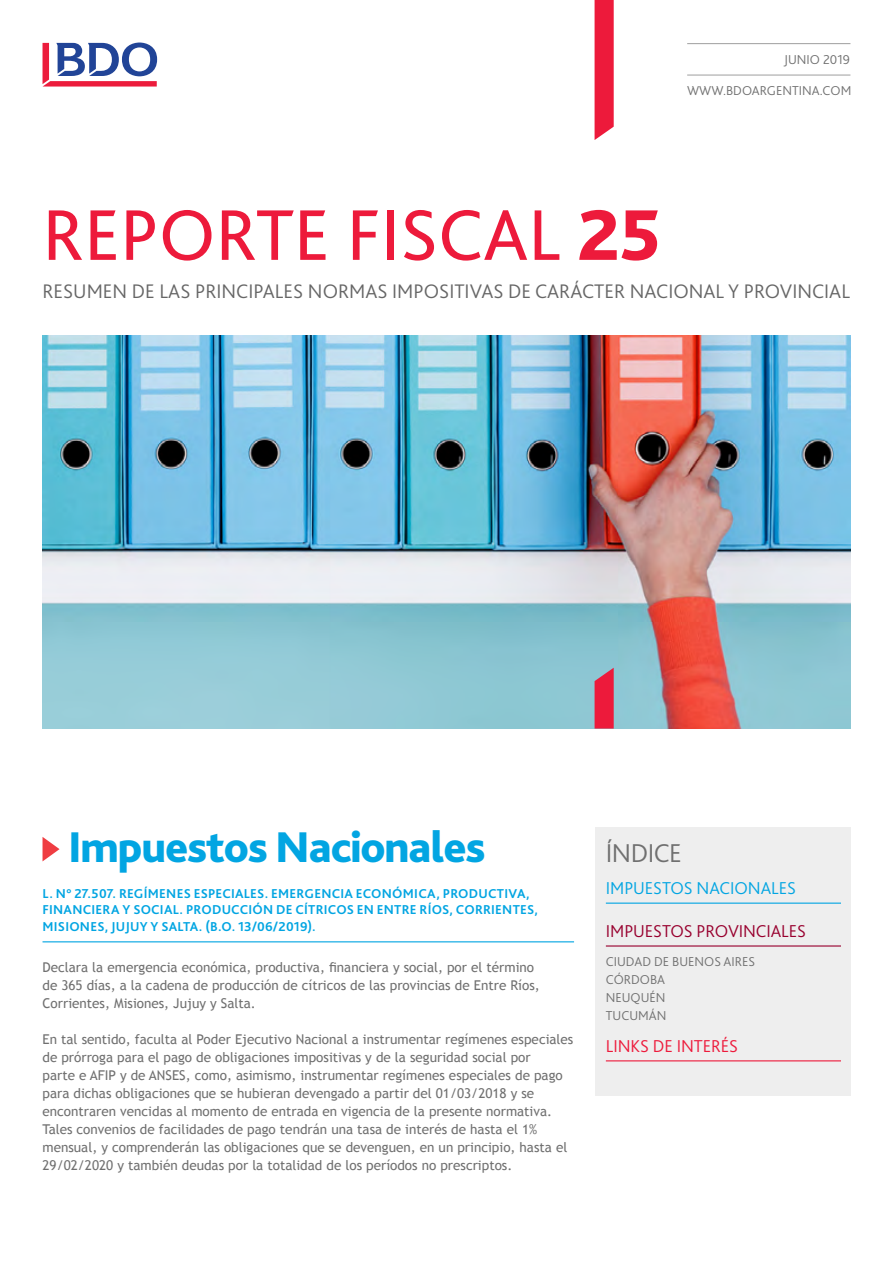
<style>
.page{position:relative;width:893px;height:1263px;background:#fff}
.page>*{position:absolute;margin:0;border:0;box-sizing:border-box;transform-origin:0 0}
.t1{font:75px "Bliss Pro";color:#ed1a3b}
.t2{font:800 45px "Bliss Pro";letter-spacing:-.025em;color:#02a5e2}
.t3{font:300 27px "Bliss Pro";letter-spacing:-.02em;color:#707070}
.t4{font:300 20.55px "Bliss Pro";color:#666}
.t5{font:300 18px "Bliss Pro";letter-spacing:-.005em;color:#98002e}
.t6{font:300 18px "Bliss Pro";letter-spacing:-.005em;color:#02a5e2}
.t7{font:300 18px "Bliss Pro";letter-spacing:-.005em;color:#ed1a3b}
.t8{font:13.5px/18px "Trebuchet MS";color:#707070}
.t9{font:700 13.5px/16.5px "Bliss Pro";letter-spacing:.02em;color:#02a5e2}
.t10{font:300 13.5px/18px "Bliss Pro";color:#707070}
.s1{font-weight:800}
</style>
<div class="page">
<svg style="left:43px;top:43px;width:114px;height:44px"></svg>
<img style="left:43px;top:336px;width:807px;height:393px">
<div style="left:595px;top:828px;width:255px;height:268px;background:#eee"></div>
<hr style="left:606px;top:902px;width:235px;height:2px;background:#02a5e2">
<hr style="left:606px;top:945px;width:235px;height:1px;background:#98002e">
<hr style="left:606px;top:1060px;width:235px;height:1px;background:#ed1a3b">
<svg style="left:595px;top:0;width:19px;height:140px;background:#ee2847"></svg>
<svg style="left:43px;top:837px;width:17px;height:24px"></svg>
<hr style="left:687px;top:43px;width:163px;height:1px;background:#9f9f9f">
<hr style="left:687px;top:75px;width:163px;height:1px;background:#9f9f9f">
<svg style="left:595px;top:668px;width:19px;height:61px"></svg>
<hr style="left:43px;top:941px;width:531px;height:1px;background:#02a5e2">
<p class="t10" style="left:784px;top:50px;width:67px">JUNIO 2019</p>
<p class="t10" style="left:687px;top:82px;width:166px">WWW.BDOARGENTINA.COM</p>
<h1 class="t1" style="left:43px;top:188px;width:620px">REPORTE FISCAL <span class="s1">25</span></h1>
<h3 class="t4" style="left:43px;top:278px;width:809px">RESUMEN DE LAS PRINCIPALES NORMAS IMPOSITIVAS DE CARÁCTER NACIONAL Y PROVINCIAL</h3>
<h2 class="t2" style="left:68px;top:819px;width:419px">Impuestos Nacionales</h2>
<p class="t9" style="left:43px;top:884px;width:497px">L. N° 27.507. REGÍMENES ESPECIALES. EMERGENCIA ECONÓMICA, PRODUCTIVA,<br>FINANCIERA Y SOCIAL. PRODUCCIÓN DE CÍTRICOS EN ENTRE RÍOS, CORRIENTES,<br>MISIONES, JUJUY Y SALTA. (B.O. 13/06/2019).</p>
<p class="t8" style="left:43px;top:958px;width:499px">Declara la emergencia económica, productiva, financiera y social, por el término de 365 días, a la cadena de producción de cítricos de las provincias de Entre Ríos,<br>Corrientes, Misiones, Jujuy y Salta.</p>
<p class="t8" style="left:43px;top:1030px;width:532px">En tal sentido, faculta al Poder Ejecutivo Nacional a instrumentar regímenes especiales de prórroga para el pago de obligaciones impositivas y de la seguridad social por<br>parte e AFIP y de ANSES, como, asimismo, instrumentar regímenes especiales de pago para dichas obligaciones que se hubieran devengado a partir del 01/03/2018 y se encontraren vencidas al momento de entrada en vigencia de la presente normativa.<br>Tales convenios de facilidades de pago tendrán una tasa de interés de hasta el 1% mensual, y comprenderán las obligaciones que se devenguen, en un principio, hasta el 29/02/2020 y también deudas por la totalidad de los períodos no prescriptos.</p>
<h3 class="t3" style="left:606px;top:836px;width:77px">ÍNDICE</h3>
<h3 class="t6" style="left:606px;top:877px;width:192px">IMPUESTOS NACIONALES</h3>
<h3 class="t5" style="left:606px;top:920px;width:202px">IMPUESTOS PROVINCIALES</h3>
<p class="t10" style="left:606px;top:952px;width:151px">CIUDAD DE BUENOS AIRES<br>CÓRDOBA<br>NEUQUÉN<br>TUCUMÁN</p>
<h3 class="t7" style="left:606px;top:1035px;width:134px">LINKS DE INTERÉS</h3>
</div>
